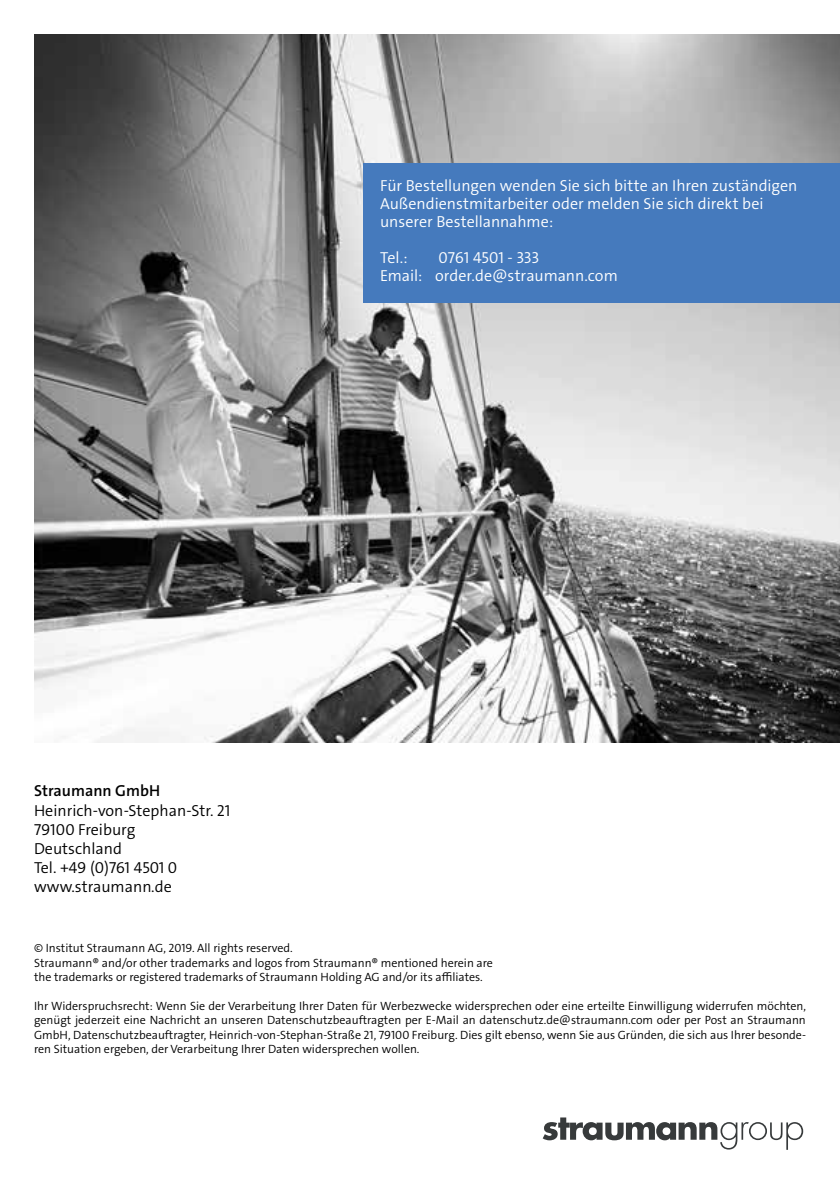
<style>
.page{position:relative;width:840px;height:1191px;background:#fff}
.page>*{position:absolute;margin:0;border:0;box-sizing:border-box;transform-origin:0 0}
.t1{font:16px/18px "The Sans LP4 Se Lig";color:#fff}
.t2{font:16px/19.2px "The Sans LP4 Se Lig";color:#000}
.t3{font:16px "The Sans LP6 Se Bld";color:#000}
.t4{font:12px/14.4px "The Sans LP4 Se Lig";color:#000}
</style>
<div class="page">
<img style="left:34px;top:34px;width:805px;height:709px">
<svg style="left:542px;top:1117px;width:260px;height:32px"></svg>
<div style="left:363px;top:163px;width:476px;height:140px;background:#457abd"></div>
<h1 class="t1" style="left:380px;top:177px;width:418px">Für Bestellungen wenden Sie sich bitte an Ihren zuständigen<br>Außendienstmitarbeiter oder melden Sie sich direkt bei unserer Bestellannahme:</h1>
<h1 class="t1" style="left:380px;top:249px;width:29px">Tel.:</h1>
<h1 class="t1" style="left:380px;top:249px;width:239px;text-indent:58px">0761 4501 - 333<br>Email: order.de@straumann.com</h1>
<h1 class="t3" style="left:34px;top:780px;width:127px">Straumann GmbH</h1>
<h1 class="t2" style="left:34px;top:800px;width:198px">Heinrich-von-Stephan-Str. 21<br>79100 Freiburg<br>Deutschland<br>Tel. +49 (0)761 4501 0 www.straumann.de</h1>
<p class="t4" style="left:34px;top:941px;width:460px">© Institut Straumann AG, 2019. All rights reserved.<br>Straumann® and/or other trademarks and logos from Straumann® mentioned herein are the trademarks or registered trademarks of Straumann Holding AG and/or its affiliates.</p>
<p class="t4" style="left:34px;top:998px;width:773px;text-align:justify">Ihr Widerspruchsrecht: Wenn Sie der Verarbeitung Ihrer Daten für Werbezwecke widersprechen oder eine erteilte Einwilligung widerrufen möchten, genügt jederzeit eine Nachricht an unseren Datenschutzbeauftragten per E-Mail an datenschutz.de@straumann.com oder per Post an Straumann GmbH, Datenschutzbeauftragter, Heinrich-von-Stephan-Straße 21, 79100 Freiburg. Dies gilt ebenso, wenn Sie aus Gründen, die sich aus Ihrer besonde&shy;ren Situation ergeben, der Verarbeitung Ihrer Daten widersprechen wollen.</p>
</div>
